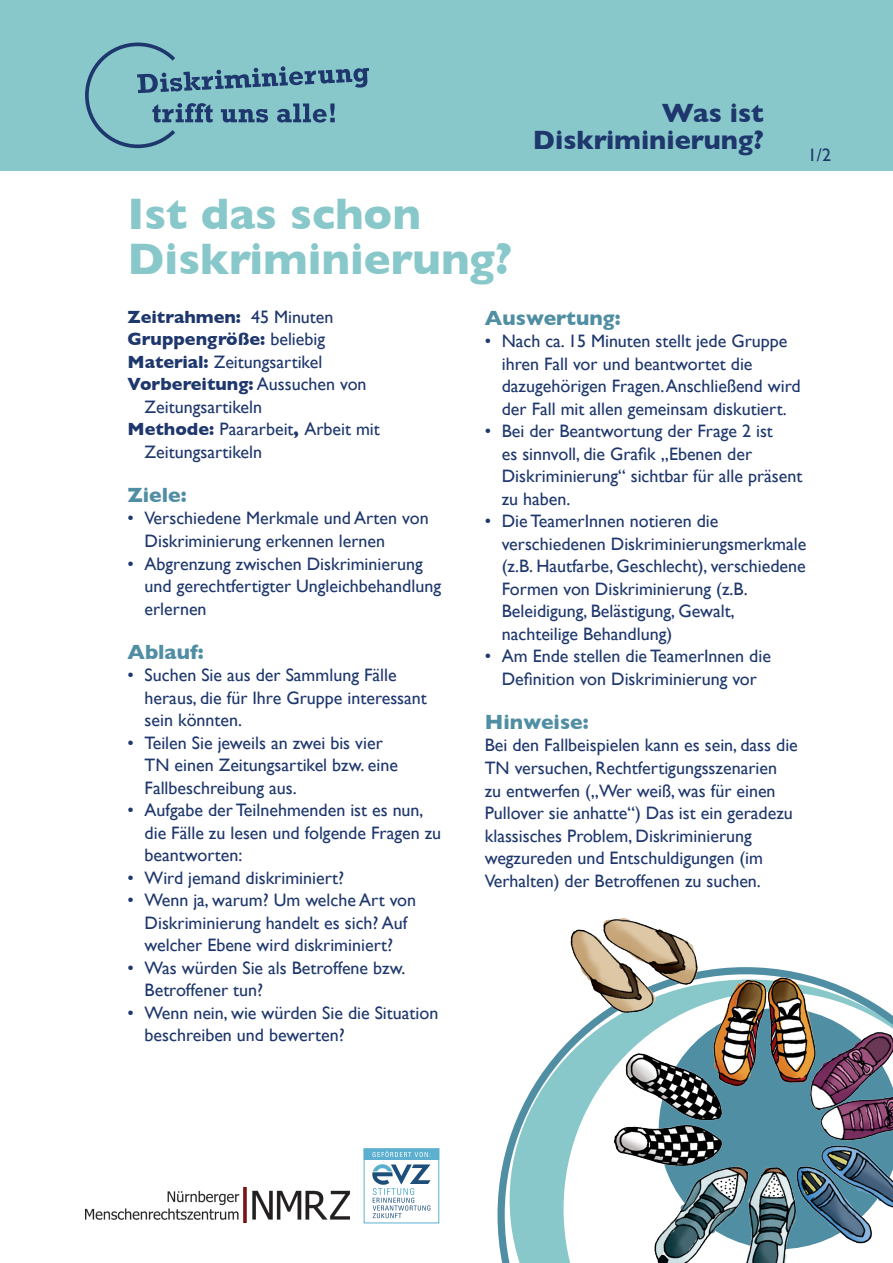
<style>
.page{position:relative;width:893px;height:1263px;background:#fff}
.page>*{position:absolute;margin:0;border:0;box-sizing:border-box;transform-origin:0 0}
.t1{font:700 45px/45px "Gill Sans";color:#89c8ca}
.t2{font:700 27px/27px "Gill Sans";color:#1e376d;text-align:right}
.t3{font:700 21px "Gill Sans";color:#508ea4}
.t4{font:18px/22.5px "Gill Sans";color:#1e376d}
.t5{font:700 18px "Gill Sans";color:#1e376d}
.s1{font-weight:400}
.s2{font-weight:700}
</style>
<div class="page">
<div style="left:0;top:0;width:893px;height:170px;background:#89c8ca"></div>
<svg style="left:85px;top:43px;width:284px;height:105px"></svg>
<svg style="left:497px;top:1062px;width:53px;height:201px"></svg>
<img style="left:550px;top:918px;width:343px;height:345px">
<img style="left:85px;top:1187px;width:265px;height:36px">
<div style="left:364px;top:1148px;width:75px;height:75px;border:1px solid #5dafcf"></div>
<div style="left:364px;top:1149px;width:75px;height:10px;background:#5dafcf"></div>
<div style="left:364px;top:1148px;width:75px;height:12px;border:1px solid #5dafcf"></div>
<svg style="left:372px;top:1151px;width:58px;height:6px"></svg>
<svg style="left:372px;top:1164px;width:59px;height:54px"></svg>
<h2 class="t2" style="left:533px;top:99px;width:232px">Was ist<br>Diskriminierung?</h2>
<p class="t4" style="left:808px;top:144px;width:25px">1/2</p>
<h1 class="t1" style="left:128px;top:191px;width:386px">Ist das schon<br>Diskriminierung?</h1>
<p class="t5" style="left:128px;top:306px;width:207px">Zeitrahmen: <span class="s1">45 Minuten</span></p>
<p class="t5" style="left:128px;top:329px;width:199px">Gruppengröße: <span class="s1">beliebig</span></p>
<p class="t4" style="left:128px;top:350px;width:196px"><span class="s2">Material:</span> Zeitungsartikel</p>
<p class="t5" style="left:128px;top:374px;width:241px">Vorbereitung: <span class="s1">Aussuchen von</span></p>
<p class="t4" style="left:145px;top:395px;width:119px">Zeitungsartikeln</p>
<p class="t4" style="left:128px;top:418px;width:254px"><span class="s2">Methode:</span> Paararbeit<span class="s2">,</span> Arbeit mit</p>
<p class="t4" style="left:145px;top:440px;width:119px">Zeitungsartikeln</p>
<p class="t3" style="left:128px;top:483px;width:61px">Ziele:</p>
<p class="t4" style="left:145px;top:507px;width:286px;text-indent:-17px">• Verschiedene Merkmale und Arten von<br>Diskriminierung erkennen lernen</p>
<p class="t4" style="left:145px;top:552px;width:298px;text-indent:-17px">• Abgrenzung zwischen Diskriminierung und gerechtfertigter Ungleichbehandlung erlernen</p>
<p class="t3" style="left:128px;top:639px;width:78px">Ablauf:</p>
<p class="t4" style="left:145px;top:664px;width:284px;text-indent:-17px">• Suchen Sie aus der Sammlung Fälle heraus, die für Ihre Gruppe interessant sein könnten.</p>
<p class="t4" style="left:145px;top:731px;width:255px;text-indent:-17px">• Teilen Sie jeweils an zwei bis vier<br>TN einen Zeitungsartikel bzw. eine<br>Fallbeschreibung aus.</p>
<p class="t4" style="left:145px;top:799px;width:298px;text-indent:-17px">• Aufgabe der Teilnehmenden ist es nun, die Fälle zu lesen und folgende Fragen zu beantworten:</p>
<p class="t4" style="left:128px;top:866px;width:218px">• Wird jemand diskriminiert?</p>
<p class="t4" style="left:128px;top:889px;width:290px;text-align:center">• Wenn ja, warum? Um welche Art von<br>Diskriminierung handelt es sich? Auf welcher Ebene wird diskriminiert?</p>
<p class="t4" style="left:145px;top:956px;width:262px;text-indent:-17px">• Was würden Sie als Betroffene bzw.<br>Betroffener tun?</p>
<p class="t4" style="left:145px;top:1001px;width:295px;text-indent:-17px">• Wenn nein, wie würden Sie die Situation beschreiben und bewerten?</p>
<p class="t3" style="left:485px;top:305px;width:137px">Auswertung:</p>
<p class="t4" style="left:502px;top:330px;width:300px;text-indent:-17px">• Nach ca. 15 Minuten stellt jede Gruppe ihren Fall vor und beantwortet die dazugehörigen Fragen. Anschließend wird der Fall mit allen gemeinsam diskutiert.</p>
<p class="t4" style="left:502px;top:420px;width:302px;text-indent:-17px">• Bei der Beantwortung der Frage 2 ist<br>es sinnvoll, die Grafik „Ebenen der<br>Diskriminierung“ sichtbar für alle präsent zu haben.</p>
<p class="t4" style="left:502px;top:510px;width:306px;text-indent:-17px">• Die TeamerInnen notieren die verschiedenen Diskriminierungsmerkmale (z.B. Hautfarbe, Geschlecht), verschiedene Formen von Diskriminierung (z.B.<br>Beleidigung, Belästigung, Gewalt, nachteilige Behandlung)</p>
<p class="t4" style="left:485px;top:645px;width:288px;text-align:center">• Am Ende stellen die TeamerInnen die<br>Definition von Diskriminierung vor</p>
<p class="t3" style="left:485px;top:710px;width:105px">Hinweise:</p>
<p class="t4" style="left:485px;top:734px;width:315px">Bei den Fallbeispielen kann es sein, dass die TN versuchen, Rechtfertigungsszenarien zu entwerfen („Wer weiß, was für einen Pullover sie anhatte“) Das ist ein geradezu klassisches Problem, Diskriminierung wegzureden und Entschuldigungen (im Verhalten) der Betroffenen zu suchen.</p>
</div>
